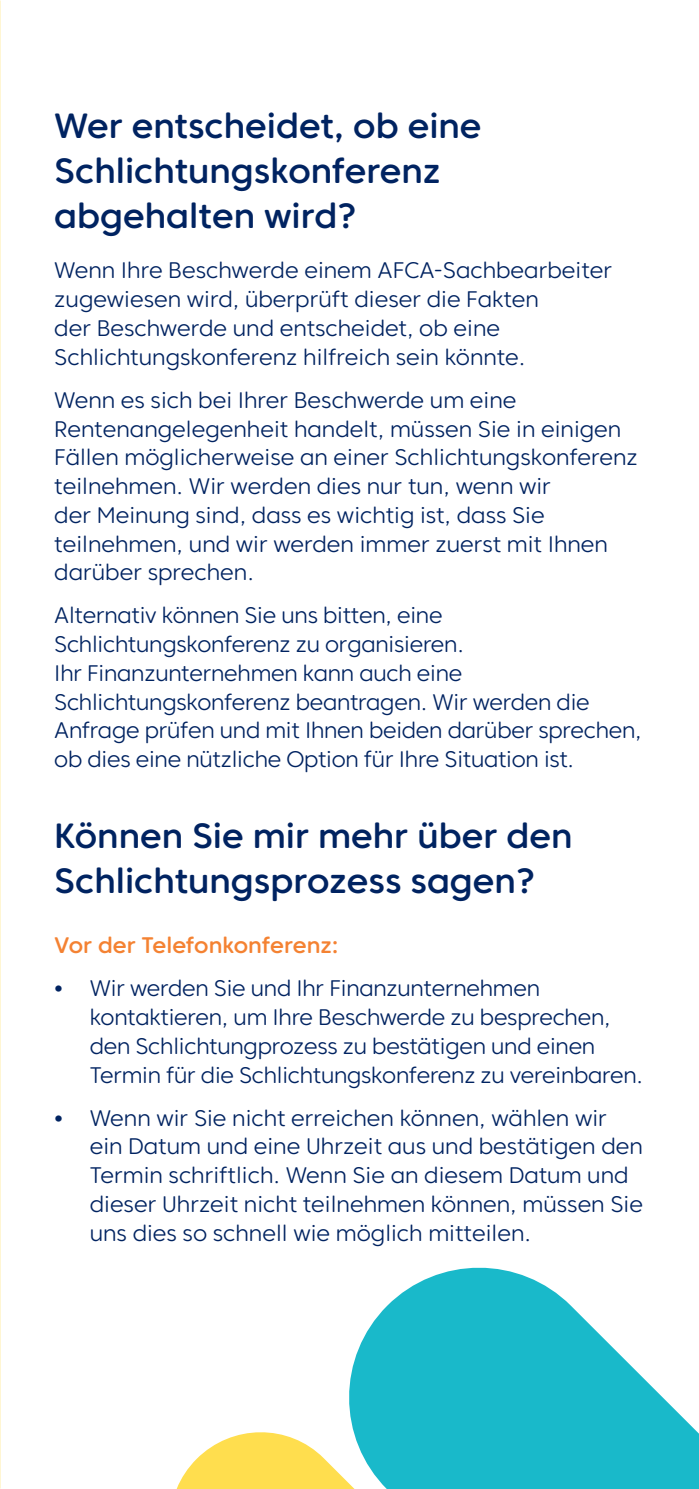
<style>
.page{position:relative;width:699px;height:1489px;background:#fff}
.page>*{position:absolute;margin:0;border:0;box-sizing:border-box;transform-origin:0 0}
.t1{font:500 35px/45px "Core Sans CR 55";color:#002361}
.t2{font:300 22.5px/28.8px "Core Sans CR 35";color:#002361}
.t3{font:500 22.5px "Core Sans CR 55";color:#f48232}
.s1{font-family:"Core Sans CR 65";font-weight:700}
</style>
<div class="page">
<svg style="left:349px;top:1267px;width:349px;height:221px;fill:#19b9ca"></svg>
<svg style="left:177px;top:1423px;width:360px;height:65px"></svg>
<h1 class="t1" style="left:54px;top:103px;width:428px">Wer entscheidet, ob eine<br>Schlichtungskonferenz abgehalten wird?</h1>
<p class="t2" style="left:54px;top:256px;width:559px">Wenn Ihre Beschwerde einem AFCA-Sachbearbeiter zugewiesen wird, überprüft dieser die Fakten<br>der Beschwerde und entscheidet, ob eine Schlichtungskonferenz hilfreich sein könnte.</p>
<p class="t2" style="left:54px;top:385px;width:584px">Wenn es sich bei Ihrer Beschwerde um eine Rentenangelegenheit handelt, müssen Sie in einigen Fällen möglicherweise an einer Schlichtungskonferenz teilnehmen. Wir werden dies nur tun, wenn wir<br>der Meinung sind, dass es wichtig ist, dass Sie teilnehmen, und wir werden immer zuerst mit Ihnen darüber sprechen.</p>
<p class="t2" style="left:54px;top:600px;width:588px">Alternativ können Sie uns bitten, eine Schlichtungskonferenz zu organisieren.<br>Ihr Finanzunternehmen kann auch eine Schlichtungskonferenz beantragen. Wir werden die Anfrage prüfen und mit Ihnen beiden darüber sprechen, ob dies eine nützliche Option für Ihre Situation ist.</p>
<h1 class="t1" style="left:54px;top:812px;width:519px">Können Sie mir mehr über den<br>Schlichtungsprozess sagen?</h1>
<p class="t3" style="left:54px;top:931px;width:286px">Vor der Telefonkonferenz:</p>
<p class="t2" style="left:90px;top:973px;width:554px;text-indent:-35px"><span class="s1">•</span> Wir werden Sie und Ihr Finanzunternehmen kontaktieren, um Ihre Beschwerde zu besprechen, den Schlichtungprozess zu bestätigen und einen Termin für die Schlichtungskonferenz zu vereinbaren.</p>
<p class="t2" style="left:90px;top:1103px;width:554px;text-indent:-35px"><span class="s1">•</span> Wenn wir Sie nicht erreichen können, wählen wir ein Datum und eine Uhrzeit aus und bestätigen den Termin schriftlich. Wenn Sie an diesem Datum und dieser Uhrzeit nicht teilnehmen können, müssen Sie uns dies so schnell wie möglich mitteilen.</p>
</div>
